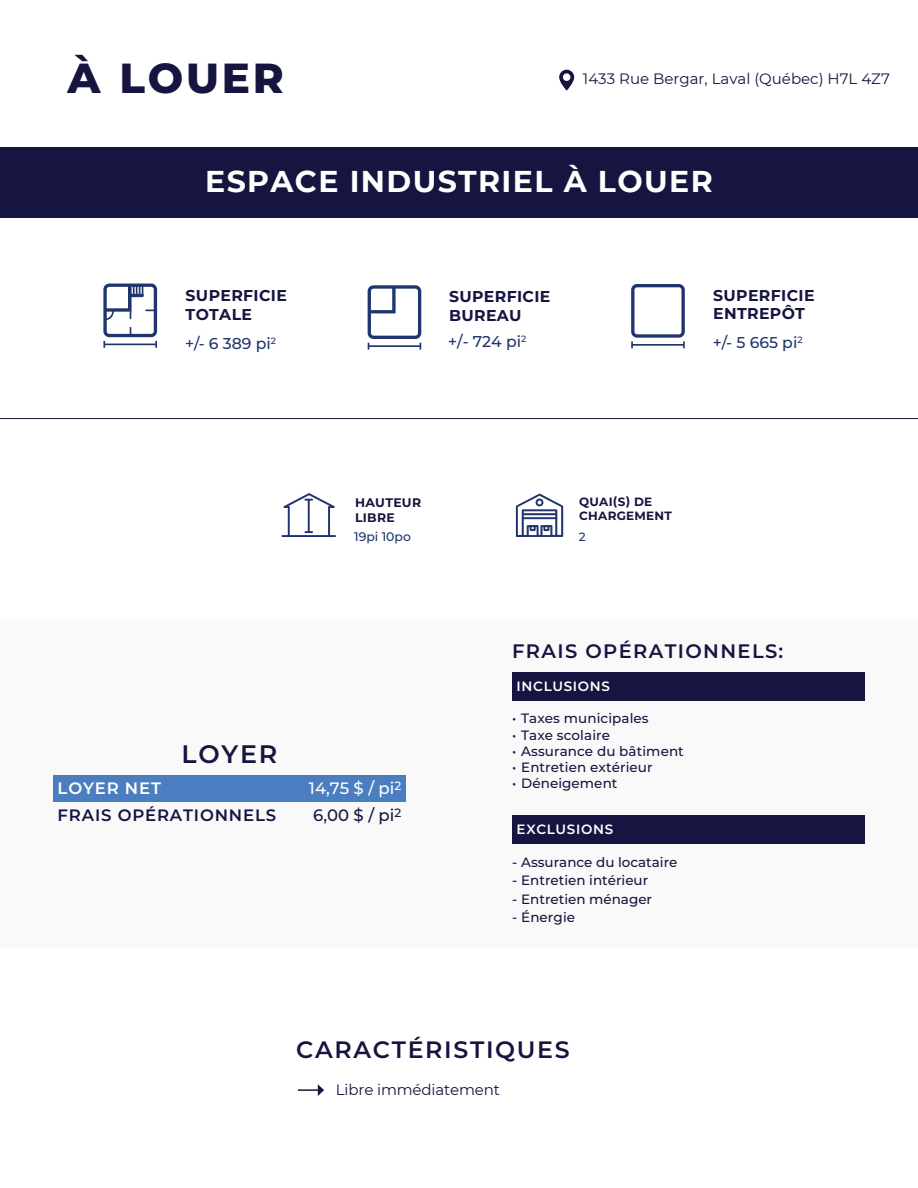
<style>
.page{position:relative;width:918px;height:1188px;background:#fff}
.page>*{position:absolute;margin:0;border:0;box-sizing:border-box;transform-origin:0 0}
.t1{font:800 42px "Montserrat";letter-spacing:.065em;color:#151540}
.t2{font:700 30px "Montserrat";letter-spacing:.045em;color:#fff}
.t3{font:600 25.35px "Montserrat";letter-spacing:.07em;color:#151540}
.t4{font:600 23.7px "Montserrat";letter-spacing:.07em;color:#161440}
.t5{font:600 19.5px "Montserrat";letter-spacing:.07em;color:#161440}
.t6{font:600 16.5px "Montserrat";letter-spacing:.05em;color:#161440}
.t7{font:500 16.5px "Montserrat";color:#fff}
.t8{font:600 16.5px "Montserrat";letter-spacing:.05em;color:#fff}
.t9{font:500 16.5px "Montserrat";color:#161440}
.t10{font:700 15.75px/18.9px "Montserrat";letter-spacing:.02em;color:#15153f}
.t11{font:500 15.75px "Montserrat";color:#20356e}
.t12{font:15px "Montserrat";color:#151540}
.t13{font:15px "Montserrat";letter-spacing:-.01em;color:#161440}
.t14{font:500 13.5px "Montserrat";letter-spacing:.005em;color:#161440}
.t15{font:600 13.5px "Montserrat";letter-spacing:.05em;color:#fff}
.t16{font:700 12.45px/14.9px "Montserrat";letter-spacing:.02em;color:#15153f}
.t17{font:500 12.45px "Montserrat";color:#20356e}
.t18{font:700 12px/14.4px "Montserrat";letter-spacing:.02em;color:#151540}
.t19{font:500 12px "Montserrat";color:#fff}
.t20{font:500 12px "Montserrat";color:#161440}
.t21{font:500 12px "Montserrat";color:#20356e}
</style>
<div class="page">
<div style="left:0;top:147px;width:918px;height:71px;background:#151540"></div>
<svg style="left:559px;top:70px;width:15px;height:20px"></svg>
<div style="left:0;top:619px;width:918px;height:329px;background:#f9f9f9"></div>
<div style="left:512px;top:672px;width:353px;height:28px;background:#161440"></div>
<div style="left:512px;top:815px;width:353px;height:28px;background:#161440"></div>
<div style="left:53px;top:775px;width:353px;height:26px;background:#4a7ec0"></div>
<hr style="left:0;top:418px;width:918px;height:1px;background:#151540">
<hr style="left:298px;top:1089px;width:21px;height:2px;background:#161440">
<svg style="left:318px;top:1084px;width:6px;height:12px"></svg>
<svg style="left:103px;top:284px;width:54px;height:64px"></svg>
<svg style="left:631px;top:284px;width:54px;height:64px"></svg>
<svg style="left:368px;top:285px;width:53px;height:65px"></svg>
<hr style="left:281px;top:535px;width:55px;height:2px;background:#20356e">
<svg style="left:283px;top:493px;width:52px;height:43px"></svg>
<svg style="left:516px;top:494px;width:47px;height:43px"></svg>
<h1 class="t1" style="left:68px;top:48px;width:218px">À LOUER</h1>
<p class="t12" style="left:583px;top:69px;width:308px">1433 Rue Bergar, Laval (Québec) H7L 4Z7</p>
<h2 class="t2" style="left:205px;top:160px;width:509px">ESPACE INDUSTRIEL À LOUER</h2>
<p class="t10" style="left:186px;top:285px;width:103px">SUPERFICIE<br>TOTALE</p>
<p class="t11" style="left:185px;top:332px;width:93px">+/- 6 389 pi<sup>2</sup></p>
<p class="t10" style="left:449px;top:286px;width:103px">SUPERFICIE<br>BUREAU</p>
<p class="t11" style="left:448px;top:331px;width:80px">+/- 724 pi<sup>2</sup></p>
<p class="t10" style="left:713px;top:285px;width:103px">SUPERFICIE<br>ENTREPÔT</p>
<p class="t11" style="left:713px;top:332px;width:91px">+/- 5 665 pi<sup>2</sup></p>
<p class="t16" style="left:355px;top:494px;width:67px">HAUTEUR<br>LIBRE</p>
<p class="t17" style="left:354px;top:528px;width:58px">19pi 10po</p>
<h3 class="t3" style="left:182px;top:736px;width:97px">LOYER</h3>
<p class="t7" style="left:309px;top:777px;width:87px">14,75 $ / pi</p>
<p class="t8" style="left:58px;top:777px;width:105px">LOYER NET</p>
<p class="t19" style="left:394px;top:777px;width:8px">2</p>
<p class="t9" style="left:313px;top:804px;width:83px">6,00 $ / pi</p>
<p class="t6" style="left:58px;top:804px;width:220px">FRAIS OPÉRATIONNELS</p>
<p class="t20" style="left:394px;top:804px;width:8px">2</p>
<p class="t18" style="left:579px;top:494px;width:94px">QUAI(S) DE<br>CHARGEMENT</p>
<p class="t21" style="left:579px;top:528px;width:8px">2</p>
<h3 class="t5" style="left:512px;top:638px;width:273px">FRAIS OPÉRATIONNELS:</h3>
<p class="t15" style="left:517px;top:677px;width:95px">INCLUSIONS</p>
<p class="t14" style="left:512px;top:709px;width:138px">• Taxes municipales</p>
<p class="t14" style="left:512px;top:725px;width:99px">• Taxe scolaire</p>
<p class="t14" style="left:512px;top:742px;width:173px">• Assurance du bâtiment</p>
<p class="t14" style="left:512px;top:774px;width:107px">• Déneigement</p>
<p class="t14" style="left:512px;top:758px;width:142px">• Entretien extérieur</p>
<p class="t15" style="left:517px;top:820px;width:98px">EXCLUSIONS</p>
<p class="t14" style="left:512px;top:853px;width:167px">- Assurance du locataire</p>
<p class="t14" style="left:512px;top:871px;width:138px">- Entretien intérieur</p>
<p class="t14" style="left:512px;top:889px;width:141px">- Entretien ménager</p>
<p class="t14" style="left:512px;top:908px;width:64px">- Énergie</p>
<h3 class="t4" style="left:296px;top:1032px;width:275px">CARACTÉRISTIQUES</h3>
<p class="t13" style="left:336px;top:1080px;width:166px">Libre immédiatement</p>
</div>
